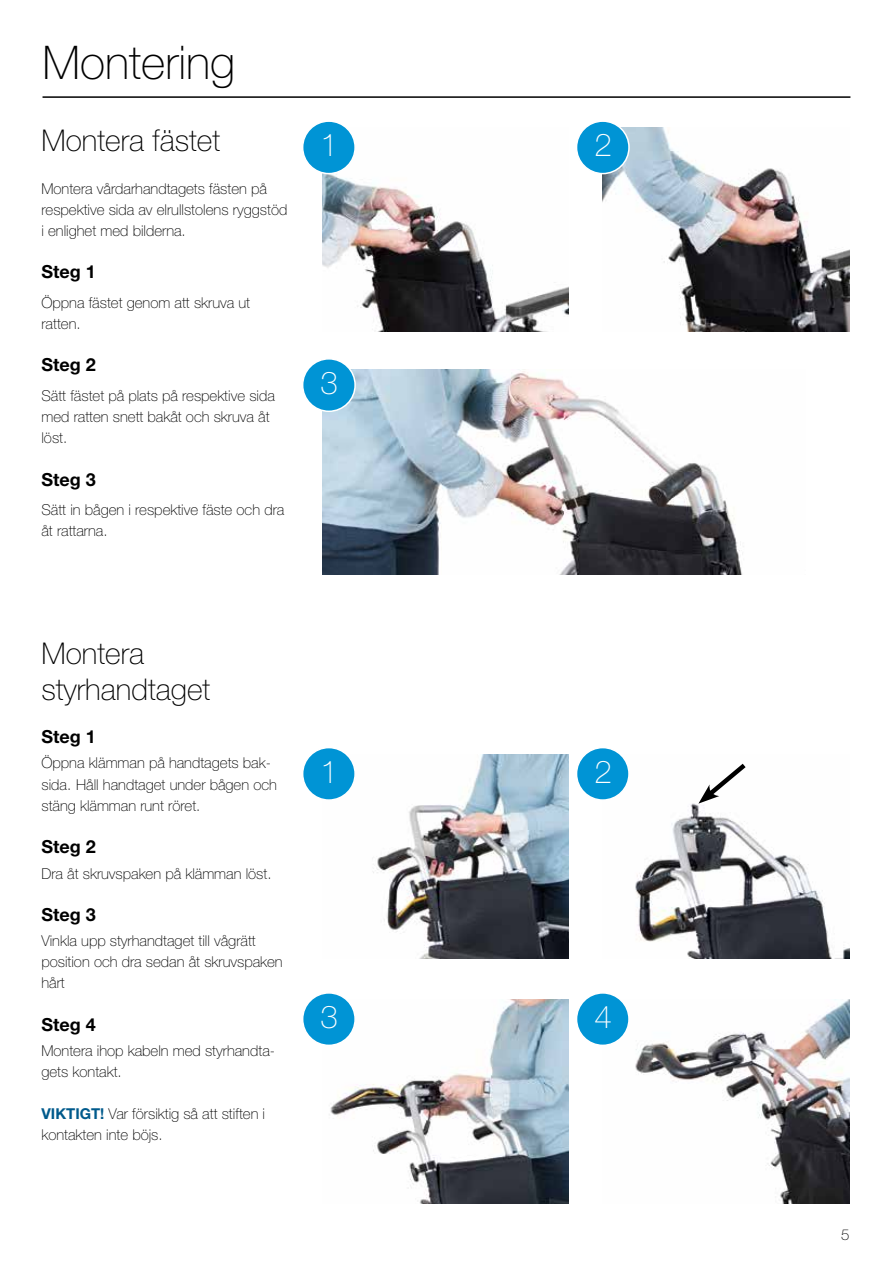
<style>
.page{position:relative;width:893px;height:1263px;background:#fff}
.page>*{position:absolute;margin:0;border:0;box-sizing:border-box;transform-origin:0 0}
.t1{font:100 46.5px "Helvetica Neue";color:#000}
.t2{font:100 31.5px "Helvetica Neue";color:#fff}
.t3{font:100 30px/36px "Helvetica Neue";color:#000}
.t4{font:700 18px "Helvetica Neue";color:#000}
.t5{font:100 15px/21px "Helvetica Neue";color:#000}
.s1{font-weight:700;color:#005a8c}
</style>
<div class="page">
<img style="left:322px;top:173px;width:247px;height:159px">
<div style="left:303px;top:121px;width:52px;height:53px;background:#0094d5;border-radius:50%"></div>
<div style="left:302px;top:120px;width:54px;height:54px;border:2px solid #fff;border-radius:50%"></div>
<img style="left:373px;top:754px;width:196px;height:204px">
<div style="left:303px;top:748px;width:52px;height:52px;background:#0094d5;border-radius:50%"></div>
<div style="left:302px;top:747px;width:54px;height:54px;border:2px solid #fff;border-radius:50%"></div>
<img style="left:329px;top:999px;width:240px;height:204px">
<div style="left:303px;top:993px;width:52px;height:52px;background:#0094d5;border-radius:50%"></div>
<div style="left:302px;top:992px;width:54px;height:54px;border:2px solid #fff;border-radius:50%"></div>
<hr style="left:43px;top:96px;width:807px;height:2px;background:#000">
<img style="left:603px;top:128px;width:246px;height:204px">
<img style="left:322px;top:370px;width:421px;height:204px">
<div style="left:576px;top:121px;width:53px;height:53px;background:#0094d5;border-radius:50%"></div>
<div style="left:576px;top:120px;width:54px;height:54px;border:2px solid #fff;border-radius:50%"></div>
<img style="left:635px;top:803px;width:214px;height:155px">
<div style="left:576px;top:748px;width:53px;height:52px;background:#0094d5;border-radius:50%"></div>
<div style="left:576px;top:747px;width:54px;height:54px;border:2px solid #fff;border-radius:50%"></div>
<img style="left:635px;top:999px;width:214px;height:204px">
<div style="left:576px;top:993px;width:53px;height:52px;background:#0094d5;border-radius:50%"></div>
<div style="left:576px;top:992px;width:54px;height:54px;border:2px solid #fff;border-radius:50%"></div>
<div style="left:303px;top:359px;width:52px;height:52px;background:#0094d5;border-radius:50%"></div>
<div style="left:302px;top:358px;width:54px;height:54px;border:2px solid #fff;border-radius:50%"></div>
<svg style="left:698px;top:763px;width:52px;height:41px"></svg>
<h1 class="t1" style="left:43px;top:36px;width:194px">Montering</h1>
<h3 class="t3" style="left:41px;top:122px;width:180px">Montera fästet</h3>
<p class="t5" style="left:41px;top:178px;width:247px">Montera vårdarhandtagets fästen på respektive sida av elrullstolens ryggstöd i enlighet med bilderna.</p>
<p class="t4" style="left:41px;top:261px;width:56px">Steg 1</p>
<p class="t5" style="left:41px;top:292px;width:210px">Öppna fästet genom att skruva ut ratten.</p>
<p class="t4" style="left:41px;top:354px;width:56px">Steg 2</p>
<p class="t5" style="left:41px;top:385px;width:235px">Sätt fästet på plats på respektive sida med ratten snett bakåt och skruva åt löst.</p>
<p class="t4" style="left:41px;top:468px;width:56px">Steg 3</p>
<p class="t5" style="left:41px;top:499px;width:244px">Sätt in bågen i respektive fäste och dra åt rattarna.</p>
<h2 class="t2" style="left:320px;top:127px;width:19px">1</h2>
<h2 class="t2" style="left:320px;top:365px;width:19px">3</h2>
<h3 class="t3" style="left:41px;top:635px;width:170px">Montera styrhandtaget</h3>
<p class="t4" style="left:41px;top:725px;width:56px">Steg 1</p>
<p class="t5" style="left:41px;top:752px;width:237px">Öppna klämman på handtagets bak&shy;sida. Håll handtaget under bågen och stäng klämman runt röret.</p>
<p class="t4" style="left:41px;top:836px;width:56px">Steg 2</p>
<p class="t5" style="left:41px;top:863px;width:232px">Dra åt skruvspaken på klämman löst.</p>
<p class="t4" style="left:41px;top:903px;width:56px">Steg 3</p>
<p class="t5" style="left:41px;top:930px;width:243px">Vinkla upp styrhandtaget till vågrätt position och dra sedan åt skruvspaken hårt</p>
<p class="t4" style="left:41px;top:1013px;width:56px">Steg 4</p>
<p class="t5" style="left:41px;top:1040px;width:235px">Montera ihop kabeln med styrhandta&shy;gets kontakt.</p>
<p class="t5" style="left:41px;top:1103px;width:225px"><span class="s1">VIKTIGT!</span> Var försiktig så att stiften i kontakten inte böjs.</p>
<h2 class="t2" style="left:320px;top:753px;width:19px">1</h2>
<h2 class="t2" style="left:320px;top:999px;width:19px">3</h2>
<h2 class="t2" style="left:594px;top:127px;width:19px">2</h2>
<h2 class="t2" style="left:594px;top:753px;width:19px">2</h2>
<h2 class="t2" style="left:594px;top:999px;width:19px">4</h2>
<p class="t5" style="left:841px;top:1224px;width:10px">5</p>
</div>
